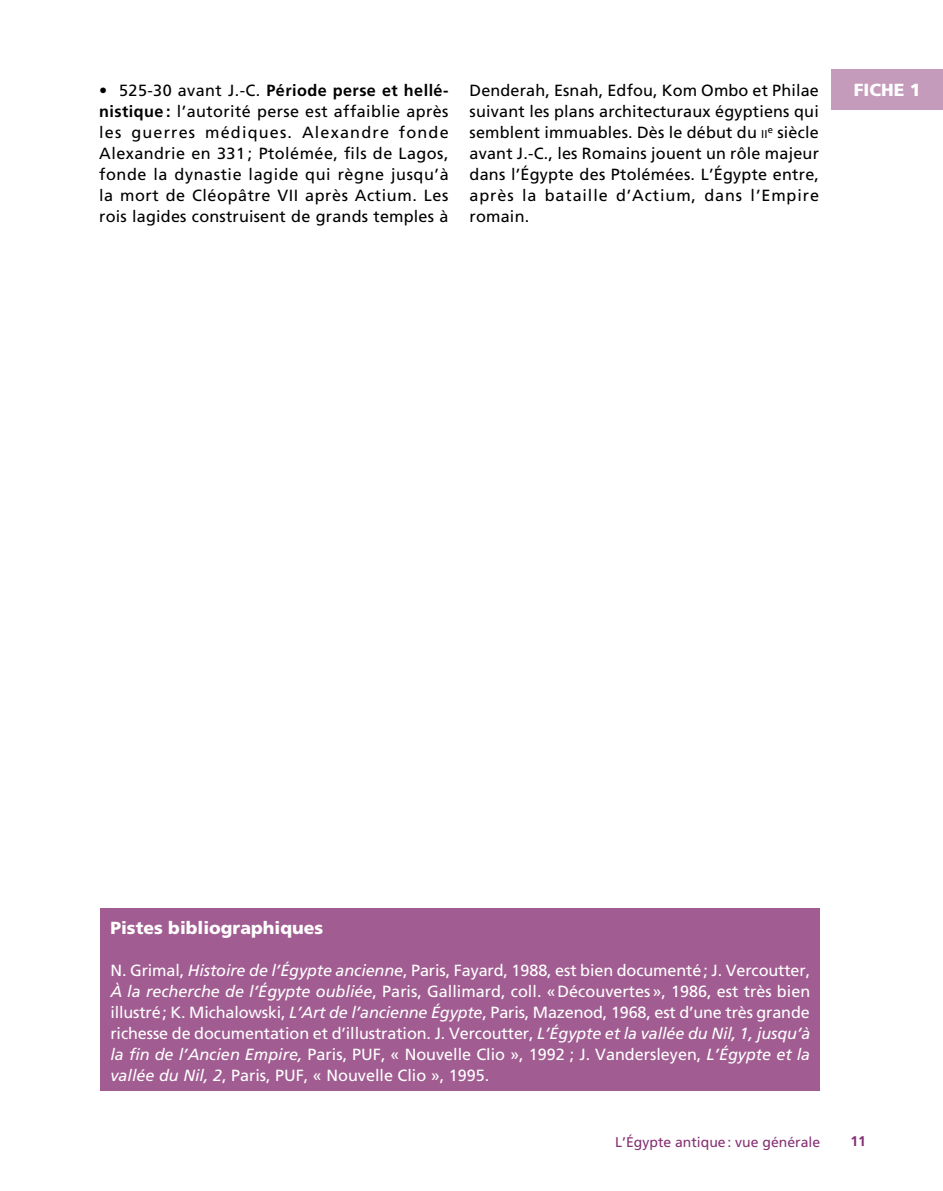
<style>
.page{position:relative;width:943px;height:1191px;background:#fff}
.page>*{position:absolute;margin:0;border:0;box-sizing:border-box;transform-origin:0 0}
.t1{font:900 17.5px "Frutiger";color:#fff}
.t2{font:16.1px/21px "Frutiger";color:#fff;text-align:justify}
.t3{font:16.1px/21px "Frutiger";letter-spacing:.015em;color:#000;text-align:justify}
.t4{font:700 16.1px "Frutiger";letter-spacing:.025em;color:#000}
.t5{font:14px "Frutiger";color:#853274}
.t6{font:700 14px "Frutiger";color:#853274}
.s1{font-weight:400}
.s2{font-weight:700}
.s3{font-size:11.38px}
.s4{font-style:italic}
.s5{font-style:inherit}
</style>
<div class="page">
<div style="left:831px;top:69px;width:112px;height:40px;background:#c59bbb"></div>
<div style="left:100px;top:908px;width:720px;height:182px;background:#a15d91"></div>
<p class="t4" style="left:99px;top:81px;width:351px"><span class="s1">• 525-30 avant J.-C.</span> Période perse et hellé-</p>
<p class="t1" style="left:853px;top:79px;width:68px">FICHE 1</p>
<p class="t3" style="left:99px;top:101px;width:351px"><span class="s2">nistique :</span> l’autorité perse est affaiblie après les guerres médiques. Alexandre fonde Alexandrie en 331 ; Ptolémée, fils de Lagos, fonde la dynastie lagide qui règne jusqu’à la mort de Cléopâtre VII après Actium. Les rois lagides construisent de grands temples à</p>
<p class="t3" style="left:469px;top:80px;width:351px">Denderah, Esnah, Edfou, Kom Ombo et Philae suivant les plans architecturaux égyptiens qui semblent immuables. Dès le début du <span class="s3">ii</span><sup>e</sup> siècle avant J.-C., les Romains jouent un rôle majeur dans l’Égypte des Ptolémées. L’Égypte entre, après la bataille d’Actium, dans l’Empire romain.</p>
<p class="t1" style="left:110px;top:917px;width:214px">Pistes bibliographiques</p>
<p class="t2" style="left:110px;top:959px;width:701px">N. Grimal, <span class="s4">Histoire de l’Égypte ancienne</span>, Paris, Fayard, 1988, est bien documenté; J. Vercoutter, <span class="s4">À la recherche de l’Égypte oubliée</span>, Paris, Gallimard, coll. «Découvertes», 1986, est très bien illustré; <span class="s5">K</span>. Michalowski, <span class="s4">L’Art de l’ancienne Égypte</span>, Paris, Mazenod, 1968, est d’une très grande richesse de documentation et d’illustration. J. Vercoutter, <span class="s4">L’Égypte et la vallée du Nil, 1, jusqu’à la fin de l’Ancien Empire,</span> Paris, PUF, « Nouvelle Clio », 1992 ; J. Vandersleyen, <span class="s4">L’Égypte et la vallée du Nil, 2</span>, Paris, PUF, « Nouvelle Clio », 1995.</p>
<p class="t5" style="left:615px;top:1133px;width:206px">L’Égypte antique: vue générale</p>
<p class="t6" style="left:850px;top:1133px;width:17px">11</p>
</div>
